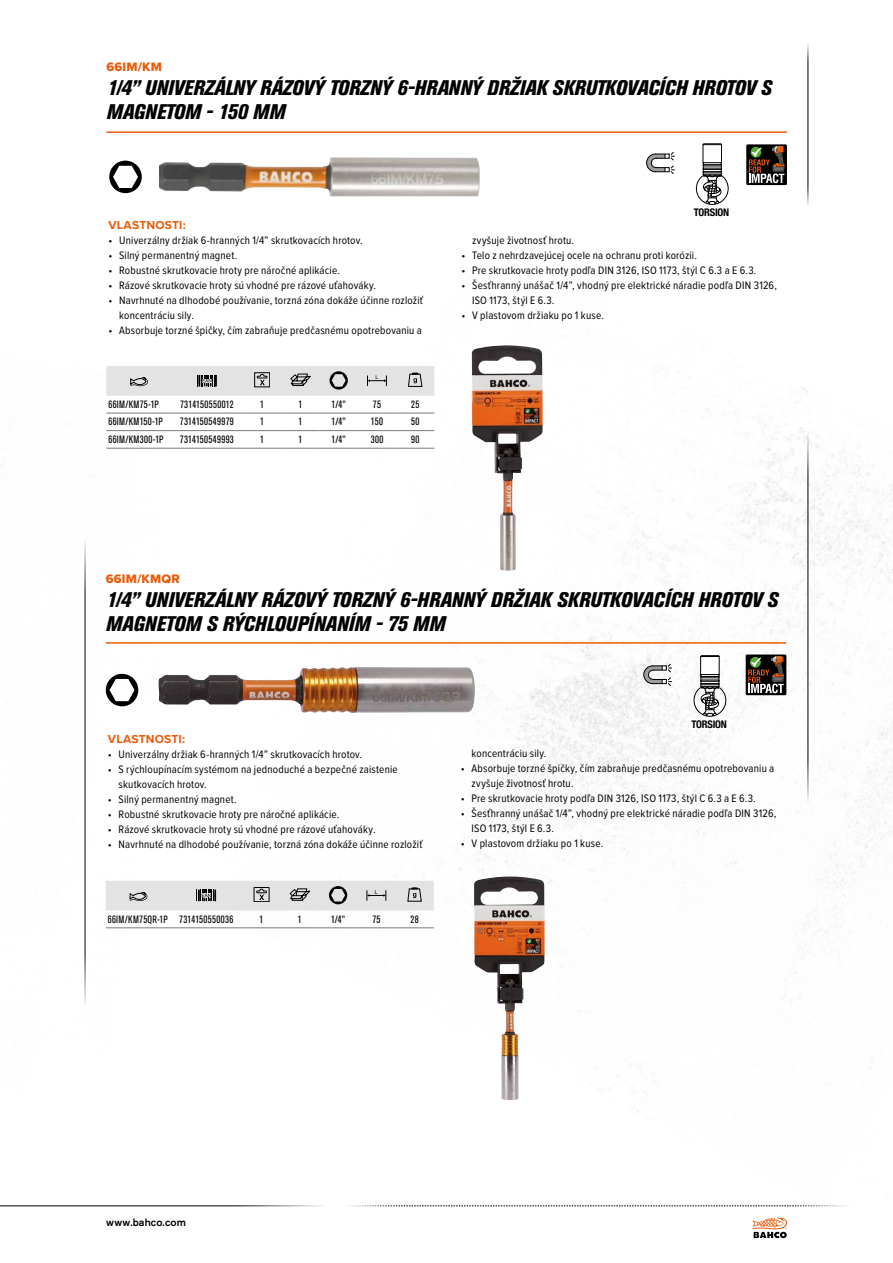
<style>
.page{position:relative;width:893px;height:1263px;background:#fff}
.page>*{position:absolute;margin:0;border:0;box-sizing:border-box;transform-origin:0 0}
.t1{font:italic 800 condensed 21px/24px "Akzidenz Grotesk Pro";letter-spacing:-.005em;color:#000}
.t2{font:12.75px "Proxima Nova Extrabld";letter-spacing:.015em;color:#ea5b0b}
.t3{font:700 12px "Proxima Nova";letter-spacing:.015em;color:#ea5b0b}
.t4{font:11.25px/15px "Proxima Nova Cond";letter-spacing:.015em;color:#000}
.t5{font:condensed 10.5px "Akzidenz Grotesk Pro";letter-spacing:.025em;color:#000}
.t6{font:700 condensed 10.5px "Helvetica Neue";letter-spacing:-.02em;color:#000}
.t7{font:500 10.5px "Akzidenz Grotesk Pro";letter-spacing:.005em;color:#000}
.t8{font:5.25px "Arial";color:#000}
</style>
<div class="page">
<img style="left:302px;top:44px;width:591px;height:1195px">
<img style="left:0;top:160px;width:302px;height:1047px">
<svg style="left:752px;top:1217px;width:35px;height:21px"></svg>
<svg style="left:343px;top:1205px;width:508px;height:1px"></svg>
<hr style="left:0;top:1205px;width:326px;height:1px;background:#000">
<hr style="left:106px;top:131px;width:681px;height:2px;background:#ea5b0b">
<img style="left:159px;top:157px;width:321px;height:39px">
<div style="left:746px;top:144px;width:41px;height:41px;background:#000"></div>
<svg style="left:749px;top:146px;width:36px;height:37px"></svg>
<img style="left:471px;top:345px;width:72px;height:226px">
<svg style="left:109px;top:161px;width:33px;height:32px"></svg>
<hr style="left:320px;top:413px;width:38px;height:1px;background:#7c7b7b">
<hr style="left:358px;top:413px;width:38px;height:1px;background:#7c7b7b">
<hr style="left:396px;top:413px;width:38px;height:1px;background:#7c7b7b">
<hr style="left:320px;top:430px;width:38px;height:1px;background:#7c7b7b">
<hr style="left:358px;top:430px;width:38px;height:1px;background:#7c7b7b">
<hr style="left:396px;top:430px;width:38px;height:1px;background:#7c7b7b">
<hr style="left:320px;top:448px;width:38px;height:1px;background:#7c7b7b">
<hr style="left:358px;top:448px;width:38px;height:1px;background:#7c7b7b">
<hr style="left:396px;top:448px;width:38px;height:1px;background:#7c7b7b">
<hr style="left:106px;top:413px;width:65px;height:1px;background:#7c7b7b">
<hr style="left:171px;top:413px;width:72px;height:1px;background:#7c7b7b">
<hr style="left:243px;top:413px;width:38px;height:1px;background:#7c7b7b">
<hr style="left:281px;top:413px;width:39px;height:1px;background:#7c7b7b">
<hr style="left:106px;top:430px;width:65px;height:1px;background:#7c7b7b">
<hr style="left:171px;top:430px;width:72px;height:1px;background:#7c7b7b">
<hr style="left:243px;top:430px;width:38px;height:1px;background:#7c7b7b">
<hr style="left:281px;top:430px;width:39px;height:1px;background:#7c7b7b">
<hr style="left:106px;top:448px;width:65px;height:1px;background:#7c7b7b">
<hr style="left:171px;top:448px;width:72px;height:1px;background:#7c7b7b">
<hr style="left:243px;top:448px;width:38px;height:1px;background:#7c7b7b">
<hr style="left:281px;top:448px;width:39px;height:1px;background:#7c7b7b">
<svg style="left:106px;top:366px;width:328px;height:30px"></svg>
<svg style="left:646px;top:151px;width:29px;height:24px"></svg>
<div style="left:703px;top:143px;width:19px;height:33px;background:#fff"></div>
<div style="left:703px;top:144px;width:19px;height:19px;border:1px solid #000"></div>
<svg style="left:703px;top:143px;width:19px;height:2px"></svg>
<svg style="left:696px;top:163px;width:32px;height:43px"></svg>
<div style="left:691px;top:206px;width:41px;height:11px;background:#fff"></div>
<hr style="left:808px;top:433px;width:1px;height:370px;background:#000">
<hr style="left:808px;top:42px;width:1px;height:164px;background:#000">
<hr style="left:85px;top:538px;width:1px;height:469px;background:#000">
<hr style="left:106px;top:642px;width:680px;height:2px;background:#ea5b0b">
<img style="left:159px;top:666px;width:317px;height:48px">
<div style="left:746px;top:654px;width:40px;height:41px;background:#000"></div>
<svg style="left:748px;top:656px;width:36px;height:37px"></svg>
<img style="left:473px;top:876px;width:58px;height:224px">
<svg style="left:106px;top:674px;width:32px;height:32px"></svg>
<hr style="left:319px;top:927px;width:38px;height:1px;background:#7c7b7b">
<hr style="left:357px;top:927px;width:38px;height:1px;background:#7c7b7b">
<hr style="left:395px;top:927px;width:39px;height:1px;background:#7c7b7b">
<hr style="left:106px;top:927px;width:64px;height:1px;background:#7c7b7b">
<hr style="left:170px;top:927px;width:72px;height:1px;background:#7c7b7b">
<hr style="left:242px;top:927px;width:39px;height:1px;background:#7c7b7b">
<hr style="left:281px;top:927px;width:38px;height:1px;background:#7c7b7b">
<svg style="left:106px;top:881px;width:328px;height:29px"></svg>
<svg style="left:643px;top:663px;width:30px;height:24px"></svg>
<div style="left:694px;top:684px;width:32px;height:32px;border:1px solid #000;border-radius:50%"></div>
<div style="left:700px;top:654px;width:20px;height:34px;background:#fff"></div>
<div style="left:700px;top:656px;width:19px;height:19px;border:1px solid #000"></div>
<svg style="left:700px;top:655px;width:20px;height:2px"></svg>
<svg style="left:694px;top:674px;width:31px;height:43px"></svg>
<div style="left:689px;top:717px;width:40px;height:12px;background:#fff"></div>
<p class="t2" style="left:106px;top:57px;width:57px">66IM/KM</p>
<h1 class="t1" style="left:106px;top:75px;width:667px">1/4” UNIVERZÁLNY RÁZOVÝ TORZNÝ 6-HRANNÝ DRŽIAK SKRUTKOVACÍCH HROTOV S<br>MAGNETOM - 150 MM</h1>
<p class="t3" style="left:109px;top:216px;width:79px">VLASTNOSTI:</p>
<p class="t4" style="left:109px;top:233px;width:256px">• Univerzálny držiak 6-hranných 1/4” skrutkovacích hrotov.</p>
<p class="t4" style="left:109px;top:248px;width:130px">• Silný permanentný magnet.</p>
<p class="t4" style="left:109px;top:263px;width:233px">• Robustné skrutkovacie hroty pre náročné aplikácie.</p>
<p class="t4" style="left:109px;top:278px;width:269px">• Rázové skrutkovacie hroty sú vhodné pre rázové uťahováky.</p>
<p class="t4" style="left:119px;top:293px;width:305px;text-indent:-11px">• Navrhnuté na dlhodobé používanie, torzná zóna dokáže účinne rozložiť koncentráciu sily.</p>
<p class="t4" style="left:109px;top:323px;width:315px">• Absorbuje torzné špičky, čím zabraňuje predčasnému opotrebovaniu a</p>
<p class="t8" style="left:375px;top:374px;width:4px">L</p>
<p class="t5" style="left:108px;top:397px;width:52px">66IM/KM75-1P</p>
<p class="t5" style="left:180px;top:397px;width:55px">7314150550012</p>
<p class="t5" style="left:260px;top:397px;width:5px">1</p>
<p class="t5" style="left:298px;top:397px;width:5px">1</p>
<p class="t5" style="left:332px;top:397px;width:16px">1/4”</p>
<p class="t5" style="left:373px;top:397px;width:10px">75</p>
<p class="t5" style="left:411px;top:397px;width:10px">25</p>
<p class="t5" style="left:108px;top:415px;width:56px">66IM/KM150-1P</p>
<p class="t5" style="left:180px;top:415px;width:55px">7314150549979</p>
<p class="t5" style="left:260px;top:415px;width:5px">1</p>
<p class="t5" style="left:298px;top:415px;width:5px">1</p>
<p class="t5" style="left:332px;top:415px;width:16px">1/4”</p>
<p class="t5" style="left:371px;top:415px;width:14px">150</p>
<p class="t5" style="left:411px;top:415px;width:10px">50</p>
<p class="t5" style="left:108px;top:433px;width:57px">66IM/KM300-1P</p>
<p class="t5" style="left:180px;top:433px;width:56px">7314150549993</p>
<p class="t5" style="left:260px;top:433px;width:5px">1</p>
<p class="t5" style="left:298px;top:433px;width:5px">1</p>
<p class="t5" style="left:332px;top:433px;width:16px">1/4”</p>
<p class="t5" style="left:371px;top:433px;width:14px">300</p>
<p class="t5" style="left:411px;top:433px;width:10px">90</p>
<p class="t6" style="left:694px;top:203px;width:37px">TORSION</p>
<p class="t4" style="left:472px;top:232px;width:104px">zvyšuje životnosť hrotu.</p>
<p class="t4" style="left:461px;top:247px;width:237px">• Telo z nehrdzavejúcej ocele na ochranu proti korózii.</p>
<p class="t4" style="left:461px;top:262px;width:296px">• Pre skrutkovacie hroty podľa DIN 3126, ISO 1173, štýl C 6.3 a E 6.3.</p>
<p class="t4" style="left:472px;top:277px;width:306px;text-indent:-11px">• Šesťhranný unášač 1/4”, vhodný pre elektrické náradie podľa DIN 3126,<br>ISO 1173, štýl E 6.3.</p>
<p class="t4" style="left:461px;top:307px;width:144px">• V plastovom držiaku po 1 kuse.</p>
<p class="t2" style="left:106px;top:569px;width:76px">66IM/KMQR</p>
<h1 class="t1" style="left:106px;top:587px;width:674px">1/4” UNIVERZÁLNY RÁZOVÝ TORZNÝ 6-HRANNÝ DRŽIAK SKRUTKOVACÍCH HROTOV S<br>MAGNETOM S RÝCHLOUPÍNANÍM - 75 MM</h1>
<p class="t3" style="left:108px;top:730px;width:79px">VLASTNOSTI:</p>
<p class="t4" style="left:108px;top:746px;width:256px">• Univerzálny držiak 6-hranných 1/4” skrutkovacích hrotov.</p>
<p class="t4" style="left:119px;top:761px;width:281px;text-indent:-11px">• S rýchloupínacím systémom na jednoduché a bezpečné zaistenie skutkovacích hrotov.</p>
<p class="t4" style="left:108px;top:791px;width:130px">• Silný permanentný magnet.</p>
<p class="t4" style="left:108px;top:806px;width:233px">• Robustné skrutkovacie hroty pre náročné aplikácie.</p>
<p class="t4" style="left:108px;top:821px;width:269px">• Rázové skrutkovacie hroty sú vhodné pre rázové uťahováky.</p>
<p class="t4" style="left:108px;top:836px;width:316px">• Navrhnuté na dlhodobé používanie, torzná zóna dokáže účinne rozložiť</p>
<p class="t8" style="left:375px;top:889px;width:4px">L</p>
<p class="t5" style="left:108px;top:912px;width:127px">66IM/KM75QR-1P 7314150550036</p>
<p class="t5" style="left:260px;top:912px;width:5px">1</p>
<p class="t5" style="left:298px;top:912px;width:5px">1</p>
<p class="t5" style="left:331px;top:912px;width:16px">1/4”</p>
<p class="t5" style="left:372px;top:912px;width:10px">75</p>
<p class="t5" style="left:411px;top:912px;width:10px">28</p>
<p class="t6" style="left:691px;top:715px;width:37px">TORSION</p>
<p class="t4" style="left:471px;top:745px;width:76px">koncentráciu sily.</p>
<p class="t4" style="left:471px;top:760px;width:304px;text-indent:-11px">• Absorbuje torzné špičky, čím zabraňuje predčasnému opotrebovaniu a zvyšuje životnosť hrotu.</p>
<p class="t4" style="left:461px;top:790px;width:296px">• Pre skrutkovacie hroty podľa DIN 3126, ISO 1173, štýl C 6.3 a E 6.3.</p>
<p class="t4" style="left:471px;top:805px;width:306px;text-indent:-11px">• Šesťhranný unášač 1/4”, vhodný pre elektrické náradie podľa DIN 3126,<br>ISO 1173, štýl E 6.3.</p>
<p class="t4" style="left:461px;top:835px;width:144px">• V plastovom držiaku po 1 kuse.</p>
<p class="t7" style="left:106px;top:1215px;width:81px">www.bahco.com</p>
</div>
